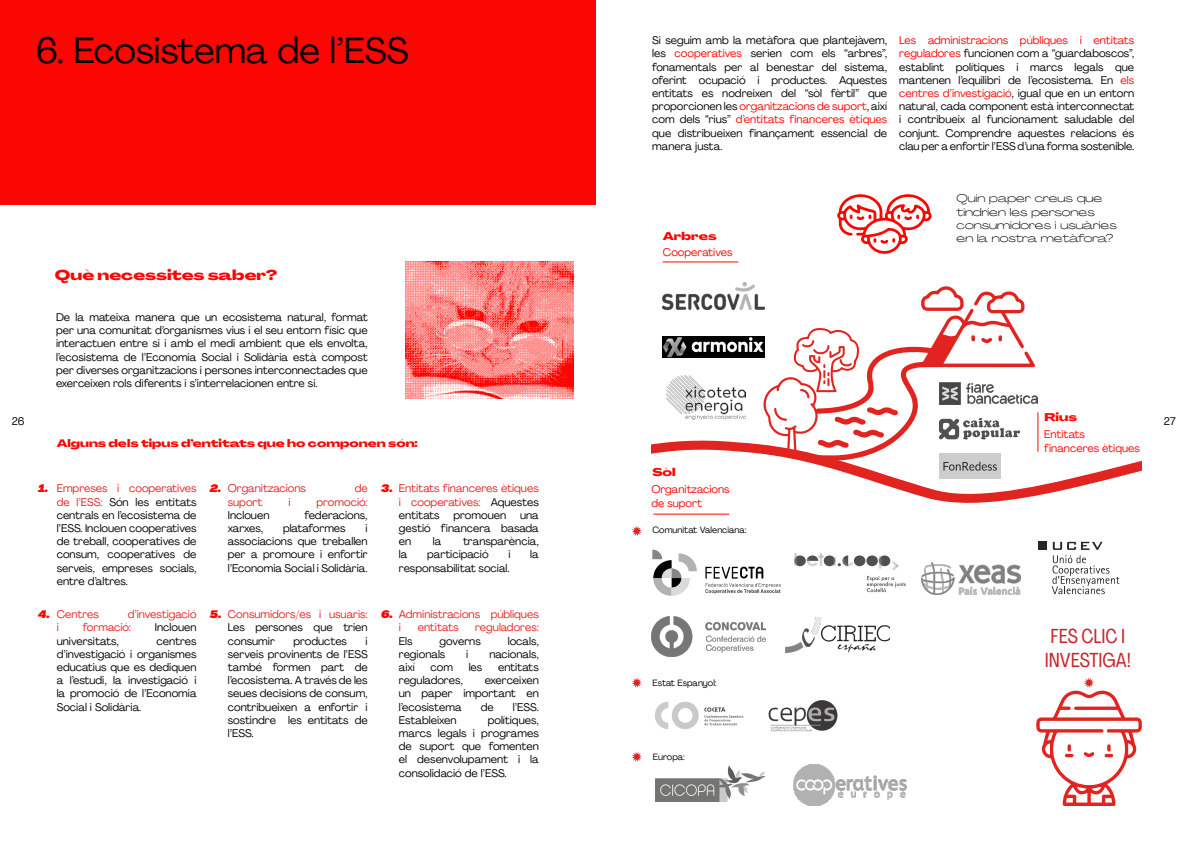
<style>
.page{position:relative;width:1191px;height:842px;background:#fff}
.page>*{position:absolute;margin:0;border:0;box-sizing:border-box;transform-origin:0 0}
.t1{font:36px "Agrandir";color:#000}
.t2{font:20px/24px "Agrandir Tight";color:#c7262e}
.t3{font:800 14px "Agrandir Grand";color:#fb0603}
.t4{font:11px/13.2px "Agrandir";color:#000;text-align:justify}
.t5{font:11px/13.2px "Agrandir";color:#e22420;text-align:justify}
.t6{font:300 11px/13.2px "Agrandir Grand";color:#000}
.t7{font:11px/13.2px "Agrandir";color:#fb0603}
.t8{font:800 11px "Agrandir Grand";color:#fb0603}
.t9{font:800 10.6px "Agrandir Grand";color:#fb0603}
.t10{font:italic 900 expanded 10.6px "Agrandir";color:#fb0603}
.t11{font:9px "Agrandir";color:#000}
.s1{color:#fb0603}
.s2{color:#e22420}
.s3{color:#000}
</style>
<div class="page">
<div style="left:0;top:0;width:595px;height:204px;background:#fb0603"></div>
<img style="left:405px;top:261px;width:169px;height:137px">
<svg style="left:837px;top:194px;width:95px;height:60px"></svg>
<svg style="left:651px;top:286px;width:490px;height:217px"></svg>
<img style="left:939px;top:382px;width:99px;height:22px">
<img style="left:939px;top:453px;width:61px;height:25px">
<img style="left:793px;top:764px;width:113px;height:42px">
<img style="left:768px;top:700px;width:70px;height:32px">
<img style="left:655px;top:765px;width:110px;height:36px">
<img style="left:655px;top:701px;width:89px;height:28px">
<svg style="left:705px;top:567px;width:76px;height:27px"></svg>
<svg style="left:652px;top:549px;width:45px;height:47px"></svg>
<img style="left:785px;top:617px;width:104px;height:36px">
<img style="left:651px;top:616px;width:114px;height:41px">
<svg style="left:1051px;top:542px;width:68px;height:52px"></svg>
<div style="left:1038px;top:542px;width:8px;height:8px;background:#272725"></div>
<img style="left:939px;top:409px;width:81px;height:42px">
<img style="left:794px;top:553px;width:112px;height:40px">
<hr style="left:1037px;top:412px;width:1px;height:40px;background:#fb0603">
<hr style="left:653px;top:514px;width:76px;height:1px;background:#fb0603">
<hr style="left:663px;top:261px;width:75px;height:1px;background:#fb0603">
<svg style="left:632px;top:526px;width:10px;height:10px"></svg>
<svg style="left:632px;top:677px;width:10px;height:11px"></svg>
<svg style="left:632px;top:752px;width:10px;height:10px"></svg>
<img style="left:663px;top:336px;width:102px;height:21px">
<img style="left:666px;top:376px;width:79px;height:44px">
<img style="left:663px;top:283px;width:102px;height:26px">
<img style="left:921px;top:563px;width:99px;height:31px">
<svg style="left:1036px;top:678px;width:105px;height:128px"></svg>
<h1 class="t1" style="left:36px;top:28px;width:374px">6. Ecosistema de l’ESS</h1>
<p class="t3" style="left:55px;top:266px;width:224px">Què necessites saber?</p>
<p class="t4" style="left:56px;top:310px;width:313px">De la mateixa manera que un ecosistema natural, format per una comunitat d’organismes vius i el seu entorn físic que interactuen entre si i amb el medi ambient que els envolta, l’ecosistema de l’Economia Social i Solidària està compost per diverses organitzacions i persones interconnectades que exerceixen rols diferents i s’interrelacionen entre si.</p>
<p class="t4" style="left:652px;top:34px;width:236px">Si seguim amb la metàfora que plantejàvem, les <span class="s1">cooperatives</span> serien com els “arbres”, fonamentals per al benestar del sistema, oferint ocupació i productes. Aquestes entitats es nodreixen del “sòl fèrtil” que proporcionen les <span class="s1">organitzacions de suport</span>, així com dels “rius” <span class="s1">d’entitats financeres ètiques </span>que distribueixen finançament essencial de manera justa.</p>
<p class="t4" style="left:899px;top:34px;width:236px"><span class="s1">Les administracions públiques i entitats reguladores</span> funcionen com a “guardaboscos”, establint polítiques i marcs legals que mantenen l’equilibri de l’ecosistema. En <span class="s1">els centres d’investigació</span>, igual que en un entorn natural, cada component està interconnectat i contribueix al funcionament saludable del conjunt. Comprendre aquestes relacions és clau per a enfortir l’ESS d’una forma sostenible.</p>
<p class="t8" style="left:663px;top:229px;width:55px">Arbres</p>
<p class="t7" style="left:663px;top:245px;width:71px">Cooperatives</p>
<p class="t6" style="left:956px;top:192px;width:162px">Quin paper creus que tindrien les persones consumidores i usuàries en la nostra metàfora?</p>
<p class="t8" style="left:1044px;top:410px;width:34px">Rius</p>
<p class="t4" style="left:12px;top:414px;width:14px">26</p>
<p class="t4" style="left:1163px;top:414px;width:13px">27</p>
<p class="t9" style="left:57px;top:436px;width:363px">Alguns dels tipus d’entitats que ho componen són:</p>
<p class="t10" style="left:38px;top:481px;width:12px">1.</p>
<p class="t10" style="left:210px;top:481px;width:13px">2.</p>
<p class="t4" style="left:57px;top:482px;width:141px"><span class="s2">Empreses i cooperatives de l’ESS:</span> Són les entitats centrals en l’ecosistema de l’ESS. Inclouen cooperatives de treball, cooperatives de consum, cooperatives de serveis, empreses socials, entre d’altres.</p>
<p class="t5" style="left:228px;top:482px;width:80px">Organitzacions</p>
<p class="t5" style="left:355px;top:482px;width:15px">de</p>
<p class="t5" style="left:228px;top:495px;width:36px">suport</p>
<p class="t5" style="left:288px;top:495px;width:4px">i</p>
<p class="t5" style="left:316px;top:495px;width:53px">promoció:</p>
<p class="t4" style="left:228px;top:508px;width:43px">Inclouen</p>
<p class="t4" style="left:304px;top:508px;width:65px">federacions,</p>
<p class="t4" style="left:228px;top:521px;width:37px">xarxes,</p>
<p class="t4" style="left:283px;top:521px;width:64px">plataformes</p>
<p class="t4" style="left:228px;top:521px;width:141px;text-indent:138px">i associacions que treballen per a promoure i enfortir l’Economia Social i Solidària.</p>
<p class="t5" style="left:399px;top:482px;width:141px">Entitats financeres ètiques i cooperatives: <span class="s3">Aquestes entitats</span></p>
<p class="t10" style="left:381px;top:482px;width:13px">3.</p>
<p class="t4" style="left:453px;top:508px;width:54px">promouen</p>
<p class="t4" style="left:399px;top:508px;width:141px;text-indent:121px">una gestió financera basada en</p>
<p class="t4" style="left:433px;top:534px;width:10px">la</p>
<p class="t4" style="left:463px;top:534px;width:77px">transparència,</p>
<p class="t4" style="left:399px;top:548px;width:10px">la</p>
<p class="t4" style="left:427px;top:548px;width:63px">participació</p>
<p class="t4" style="left:508px;top:548px;width:4px">i</p>
<p class="t4" style="left:530px;top:548px;width:10px">la</p>
<p class="t4" style="left:399px;top:561px;width:112px">responsabilitat social.</p>
<p class="t5" style="left:57px;top:608px;width:44px">Centres</p>
<p class="t5" style="left:128px;top:608px;width:70px">d’investigació</p>
<p class="t5" style="left:57px;top:621px;width:4px">i</p>
<p class="t5" style="left:83px;top:621px;width:50px">formació:</p>
<p class="t4" style="left:155px;top:621px;width:43px">Inclouen</p>
<p class="t4" style="left:57px;top:634px;width:64px">universitats,</p>
<p class="t10" style="left:38px;top:607px;width:13px">4.</p>
<p class="t4" style="left:57px;top:634px;width:141px;text-indent:100px">centres d’investigació i organismes educatius que es dediquen a l’estudi, la investigació i la promoció de l’Economia Social i Solidària.</p>
<p class="t5" style="left:228px;top:608px;width:141px">Consumidors/es i usuaris:</p>
<p class="t4" style="left:228px;top:621px;width:141px">Les persones que trien consumir</p>
<p class="t10" style="left:210px;top:607px;width:13px">5.</p>
<p class="t4" style="left:293px;top:634px;width:55px">productes</p>
<p class="t4" style="left:228px;top:634px;width:141px;text-indent:138px">i serveis provinents de l’ESS també formen part de l’ecosistema. A través de les seues decisions de consum, contribueixen a enfortir i sostindre les entitats de l’ESS.</p>
<p class="t5" style="left:399px;top:608px;width:141px">Administracions públiques i</p>
<p class="t10" style="left:381px;top:607px;width:13px">6.</p>
<p class="t5" style="left:418px;top:621px;width:42px">entitats</p>
<p class="t5" style="left:475px;top:621px;width:65px">reguladores:</p>
<p class="t4" style="left:399px;top:634px;width:15px">Els</p>
<p class="t4" style="left:439px;top:634px;width:43px">governs</p>
<p class="t4" style="left:508px;top:634px;width:33px">locals,</p>
<p class="t4" style="left:399px;top:647px;width:48px">regionals</p>
<p class="t4" style="left:466px;top:647px;width:4px">i</p>
<p class="t4" style="left:489px;top:647px;width:51px">nacionals,</p>
<p class="t4" style="left:399px;top:660px;width:18px">així</p>
<p class="t4" style="left:430px;top:660px;width:24px">com</p>
<p class="t4" style="left:469px;top:660px;width:15px">les</p>
<p class="t4" style="left:498px;top:660px;width:42px">entitats</p>
<p class="t4" style="left:399px;top:674px;width:65px">reguladores,</p>
<p class="t4" style="left:399px;top:674px;width:141px;text-indent:86px">exerceixen un paper important en l’ecosistema</p>
<p class="t4" style="left:481px;top:700px;width:15px">de</p>
<p class="t4" style="left:513px;top:700px;width:27px">l’ESS.</p>
<p class="t4" style="left:399px;top:713px;width:141px;text-indent:89px">polítiques, marcs legals i programes de suport que fomenten el desenvolupament i la consolidació de l’ESS.</p>
<p class="t4" style="left:399px;top:713px;width:59px">Estableixen</p>
<p class="t8" style="left:652px;top:465px;width:25px">Sòl</p>
<p class="t7" style="left:651px;top:483px;width:80px">Organitzacions de suport</p>
<p class="t11" style="left:652px;top:524px;width:96px">Comunitat Valenciana:</p>
<p class="t11" style="left:652px;top:677px;width:66px">Estat Espanyol:</p>
<p class="t11" style="left:653px;top:751px;width:33px">Europa:</p>
<p class="t7" style="left:1044px;top:428px;width:97px">Entitats financeres ètiques</p>
<h2 class="t2" style="left:1044px;top:624px;width:88px">FES CLIC I<br>INVESTIGA!</h2>
</div>
